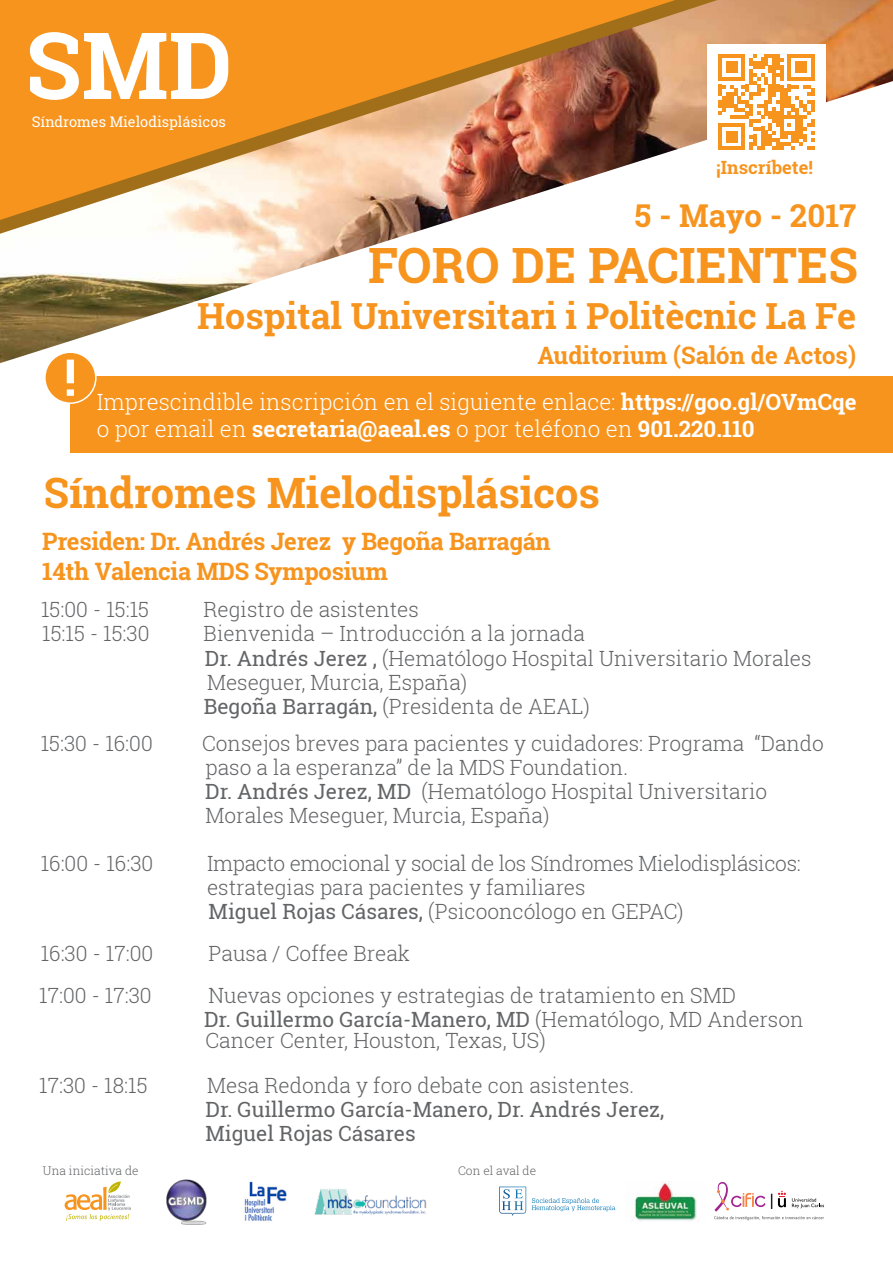
<style>
.page{position:relative;width:893px;height:1263px;background:#fff}
.page>*{position:absolute;margin:0;border:0;box-sizing:border-box;transform-origin:0 0}
.t1{font:700 92.85px "Roboto Slab";color:#fff}
.t2{font:700 48.6px "Roboto Slab";color:#f7941e}
.t3{font:700 41.85px "Roboto Slab";color:#f7941e}
.t4{font:700 36px "Roboto Slab";color:#f7941e}
.t5{font:700 31.5px "Roboto Slab";color:#f7941e}
.t6{font:700 24px/30px "Roboto Slab";letter-spacing:-.01em;color:#f7941e}
.t7{font:700 22.5px "Roboto Slab";color:#fff}
.t8{font:300 22.35px "Roboto Slab";color:#fff}
.t9{font:300 21px/24px "Roboto Slab";color:#636466}
.t10{font:21px/24px "Roboto Slab";color:#636466}
.t11{font:700 18.3px "Roboto Slab";color:#f7941e}
.t12{font:14.55px "Roboto Slab";color:#fff}
.t13{font:300 12px "Roboto Slab";color:#636466}
.s1{font-weight:700}
.s2{font-weight:300}
.s3{font-weight:400}
</style>
<div class="page">
<img style="left:0;top:0;width:893px;height:363px">
<svg style="left:0;top:0;width:718px;height:234px"></svg>
<svg style="left:65px;top:1181px;width:66px;height:40px"></svg>
<svg style="left:532px;top:1198px;width:83px;height:13px"></svg>
<svg style="left:499px;top:1186px;width:27px;height:30px"></svg>
<div style="left:707px;top:44px;width:118px;height:142px;background:#fff"></div>
<div style="left:70px;top:376px;width:823px;height:77px;background:#f7941e"></div>
<div style="left:45px;top:352px;width:51px;height:51px;background:#f7941e;border-radius:50%"></div>
<div style="left:44px;top:351px;width:53px;height:53px;border:2px solid #fff;border-radius:50%"></div>
<svg style="left:67px;top:360px;width:7px;height:36px"></svg>
<img style="left:166px;top:1179px;width:41px;height:45px">
<img style="left:634px;top:1181px;width:63px;height:40px">
<img style="left:244px;top:1181px;width:43px;height:40px">
<img style="left:314px;top:1188px;width:113px;height:27px">
<svg style="left:714px;top:1182px;width:110px;height:38px"></svg>
<svg style="left:718px;top:54px;width:96px;height:96px"></svg>
<h1 class="t1" style="left:26px;top:2px;width:208px">SMD</h1>
<p class="t12" style="left:32px;top:112px;width:196px">Síndromes Mielodisplásicos</p>
<p class="t11" style="left:716px;top:155px;width:98px">¡Inscríbete!</p>
<h3 class="t5" style="left:635px;top:194px;width:223px">5 - Mayo - 2017</h3>
<h2 class="t2" style="left:368px;top:232px;width:491px">FORO DE PACIENTES</h2>
<h3 class="t4" style="left:197px;top:291px;width:660px">Hospital Universitari i Politècnic La Fe</h3>
<p class="t6" style="left:537px;top:340px;width:320px">Auditorium (Salón de Actos)</p>
<p class="t8" style="left:97px;top:387px;width:761px">Imprescindible inscripción en el siguiente enlace: <span class="s1">https://goo.gl/OVmCqe</span></p>
<p class="t7" style="left:97px;top:414px;width:659px"><span class="s2">o por email en</span> secretaria@aeal.es <span class="s2">o por teléfono en</span> 901.220.110</p>
<h3 class="t3" style="left:44px;top:464px;width:558px">Síndromes Mielodisplásicos</h3>
<p class="t6" style="left:42px;top:526px;width:510px">Presiden: Dr. Andrés Jerez y Begoña Barragán<br>14th Valencia MDS Symposium</p>
<p class="t9" style="left:41px;top:596px;width:109px">15:00 - 15:15</p>
<p class="t9" style="left:204px;top:596px;width:217px">Registro de asistentes</p>
<p class="t9" style="left:42px;top:620px;width:109px">15:15 - 15:30</p>
<p class="t9" style="left:204px;top:620px;width:609px;line-height:24.5px">Bienvenida – Introducción a la jornada<br><span class="s3">Dr. Andrés Jerez ,</span> (Hematólogo Hospital Universitario Morales Meseguer, Murcia, España)<br><span class="s3">Begoña Barragán,</span> (Presidenta de AEAL)</p>
<p class="t9" style="left:41px;top:731px;width:114px">15:30 - 16:00</p>
<p class="t9" style="left:202px;top:731px;width:623px">Consejos breves para pacientes y cuidadores: Programa “Dando paso a la esperanza” de la MDS Foundation.<br><span class="s3">Dr. Andrés Jerez, MD</span> (Hematólogo Hospital Universitario Morales Meseguer, Murcia, España)</p>
<p class="t9" style="left:41px;top:851px;width:114px">16:00 - 16:30</p>
<p class="t9" style="left:207px;top:851px;width:595px">Impacto emocional y social de los Síndromes Mielodisplásicos: estrategias para pacientes y familiares<br><span class="s3">Miguel Rojas Cásares,</span> (Psicooncólogo en GEPAC)</p>
<p class="t9" style="left:41px;top:941px;width:114px">16:30 - 17:00</p>
<p class="t9" style="left:209px;top:941px;width:203px">Pausa / Coffee Break</p>
<p class="t9" style="left:39px;top:983px;width:114px">17:00 - 17:30</p>
<p class="t9" style="left:204px;top:983px;width:601px">Nuevas opciones y estrategias de tratamiento en SMD<br><span class="s3">Dr. Guillermo García-Manero, MD</span> (Hematólogo, MD Anderson</p>
<p class="t9" style="left:206px;top:1028px;width:342px">Cancer Center, Houston, Texas, US)</p>
<p class="t9" style="left:39px;top:1073px;width:110px">17:30 - 18:15</p>
<p class="t9" style="left:207px;top:1073px;width:429px">Mesa Redonda y foro debate con asistentes.</p>
<p class="t10" style="left:206px;top:1097px;width:460px">Dr. Guillermo García-Manero, Dr. Andrés Jerez,<br>Miguel Rojas Cásares</p>
<p class="t13" style="left:43px;top:1162px;width:97px">Una iniciativa de</p>
<p class="t13" style="left:458px;top:1162px;width:80px">Con el aval de</p>
</div>
